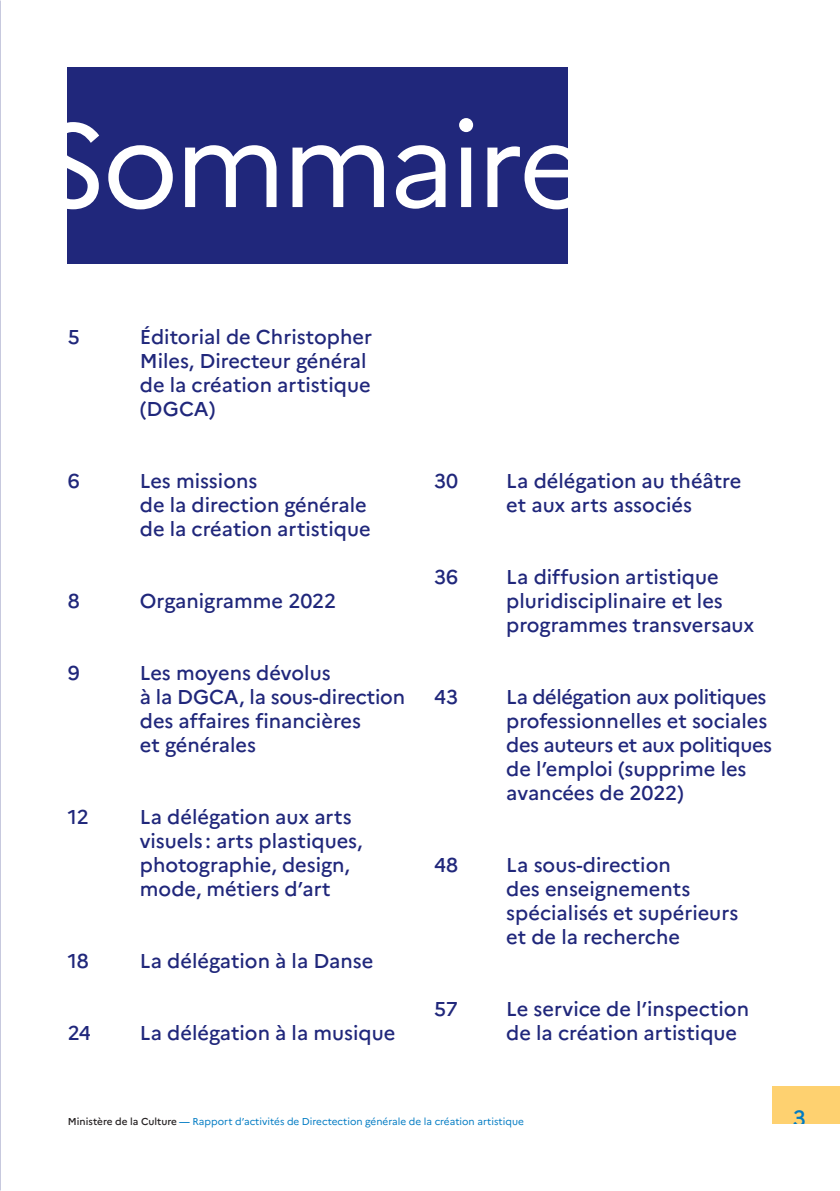
<style>
.page{position:relative;width:840px;height:1191px;background:#fff}
.page>*{position:absolute;margin:0;border:0;box-sizing:border-box;transform-origin:0 0}
.t1{font:118px "Marianne";letter-spacing:-.04em;color:#fff}
.t2{font:500 22px "Marianne";color:#007bc3}
._02_Sommaire_Titre{font:500 20px/24px "Marianne";color:#20277b}
.t3{font:10px "Marianne";color:#007bc3}
.s1{font-weight:500;color:#231f20}
.s2{font-weight:500}
</style>
<div class="page">
<div style="left:67px;top:67px;width:500px;height:197px;background:#20277b"></div>
<div style="left:772px;top:1085px;width:67px;height:38px;background:#fed170"></div>
<p class="t1" style="left:38px;top:74px;width:550px">Sommaire</p>
<p class="_02_Sommaire_Titre" style="left:68px;top:323px;width:13px">5</p>
<p class="_02_Sommaire_Titre" style="left:140px;top:323px;width:233px">Éditorial de Christopher<br>Miles, Directeur général de la création artistique (DGCA)</p>
<p class="_02_Sommaire_Titre" style="left:68px;top:467px;width:13px">6</p>
<p class="_02_Sommaire_Titre" style="left:140px;top:467px;width:232px">Les missions<br>de la direction générale de la création artistique</p>
<p class="_02_Sommaire_Titre" style="left:68px;top:587px;width:13px">8</p>
<p class="_02_Sommaire_Titre" style="left:140px;top:587px;width:197px">Organigramme 2022</p>
<p class="_02_Sommaire_Titre" style="left:68px;top:659px;width:13px">9</p>
<p class="_02_Sommaire_Titre" style="left:140px;top:659px;width:267px">Les moyens dévolus<br>à la DGCA, la sous-direction des affaires financières<br>et générales</p>
<p class="_02_Sommaire_Titre" style="left:68px;top:803px;width:23px">12</p>
<p class="_02_Sommaire_Titre" style="left:140px;top:803px;width:224px">La délégation aux arts visuels : arts plastiques, photographie, design, mode, métiers d’art</p>
<p class="_02_Sommaire_Titre" style="left:68px;top:947px;width:23px">18</p>
<p class="_02_Sommaire_Titre" style="left:140px;top:947px;width:235px">La délégation à la Danse</p>
<p class="_02_Sommaire_Titre" style="left:68px;top:1019px;width:24px">24</p>
<p class="_02_Sommaire_Titre" style="left:140px;top:1019px;width:257px">La délégation à la musique</p>
<p class="_02_Sommaire_Titre" style="left:434px;top:467px;width:25px">30</p>
<p class="_02_Sommaire_Titre" style="left:506px;top:467px;width:236px">La délégation au théâtre et aux arts associés</p>
<p class="_02_Sommaire_Titre" style="left:434px;top:563px;width:25px">36</p>
<p class="_02_Sommaire_Titre" style="left:506px;top:563px;width:249px">La diffusion artistique pluridisciplinaire et les programmes transversaux</p>
<p class="_02_Sommaire_Titre" style="left:434px;top:683px;width:25px">43</p>
<p class="_02_Sommaire_Titre" style="left:506px;top:683px;width:267px">La délégation aux politiques professionnelles et sociales des auteurs et aux politiques de l’emploi (supprime les avancées de 2022)</p>
<p class="_02_Sommaire_Titre" style="left:434px;top:851px;width:25px">48</p>
<p class="_02_Sommaire_Titre" style="left:506px;top:851px;width:233px">La sous-direction<br>des enseignements spécialisés et supérieurs et de la recherche</p>
<p class="_02_Sommaire_Titre" style="left:434px;top:995px;width:25px">57</p>
<p class="_02_Sommaire_Titre" style="left:506px;top:995px;width:244px">Le service de l’inspection de la création artistique</p>
<p class="t3" style="left:68px;top:1113px;width:457px"><span class="s1">Ministère de la Culture</span> <span class="s2">—</span> Rapport d’activités de Directection générale de la création artistique</p>
<p class="t2" style="left:792px;top:1100px;width:15px">3</p>
</div>
